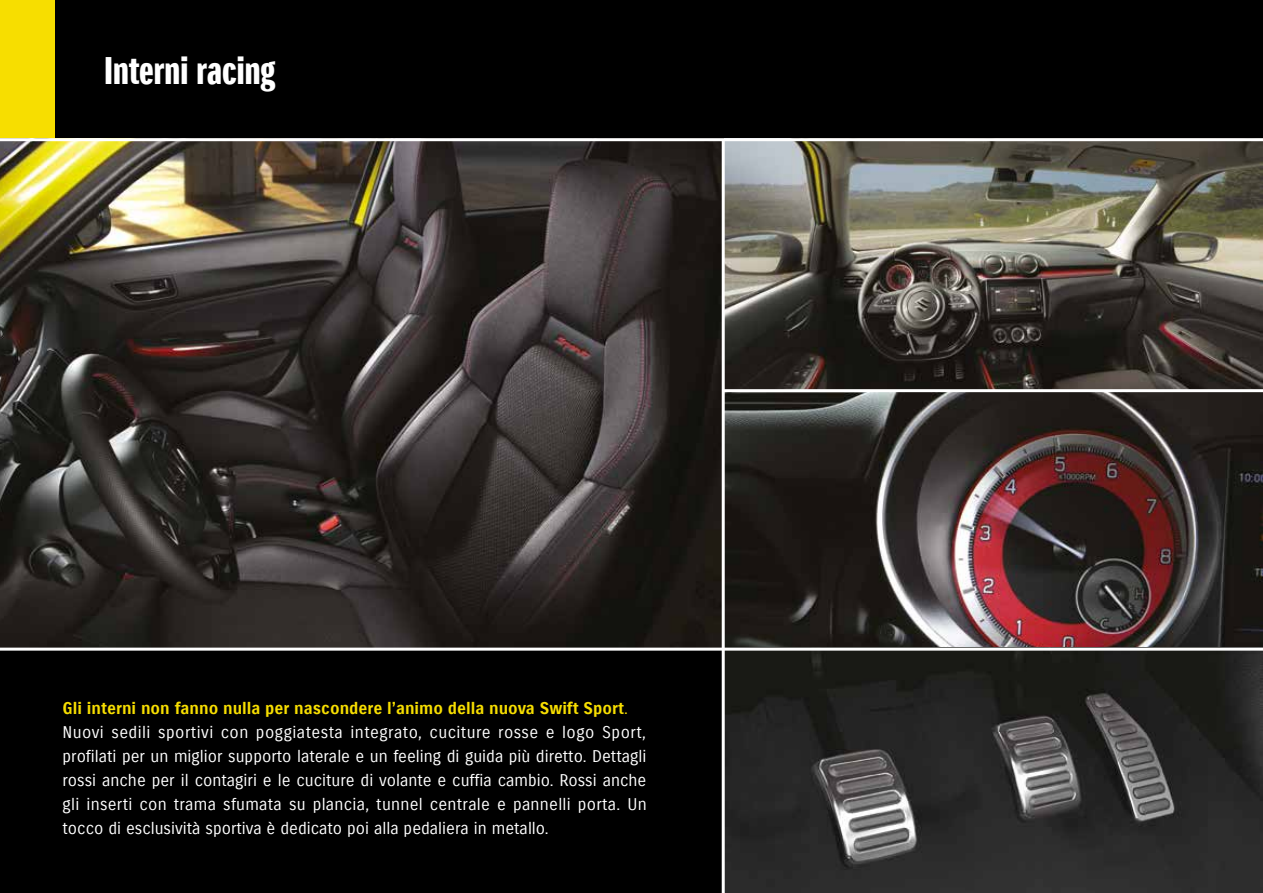
<style>
.page{position:relative;width:1263px;height:893px;background:#000}
.page>*{position:absolute;margin:0;border:0;box-sizing:border-box;transform-origin:0 0}
.t1{font:37.5px "Suzuki PRO Headline";color:#fff}
.t2{font:16.5px/24px "Suzuki PRO Regular";color:#fff;text-align:justify}
.t3{font:16.5px "Suzuki PRO Bold";color:#f7de00}
.s1{font-family:"Suzuki PRO Regular"}
</style>
<div class="page">
<div style="left:0;top:0;width:54px;height:138px;background:#f7de00"></div>
<img style="left:0;top:141px;width:1263px;height:507px">
<img style="left:725px;top:651px;width:538px;height:242px">
<hr style="left:0;top:138px;width:1263px;height:3px;background:#fff">
<hr style="left:0;top:648px;width:1263px;height:3px;background:#fff">
<hr style="left:723px;top:389px;width:540px;height:3px;background:#fff">
<hr style="left:722px;top:141px;width:3px;height:752px;background:#fff">
<h1 class="t1" style="left:104px;top:48px;width:173px">Interni racing</h1>
<p class="t3" style="left:63px;top:698px;width:567px">Gli interni non fanno nulla per nascondere l’animo della nuova Swift Sport<span class="s1">.</span></p>
<p class="t2" style="left:63px;top:720px;width:586px">Nuovi sedili sportivi con poggiatesta integrato, cuciture rosse e logo Sport, profilati per un miglior supporto laterale e un feeling di guida più diretto. Dettagli rossi anche per il contagiri e le cuciture di volante e cuffia cambio. Rossi anche gli inserti con trama sfumata su plancia, tunnel centrale e pannelli porta. Un tocco di esclusività sportiva è dedicato poi alla pedaliera in metallo.</p>
</div>
